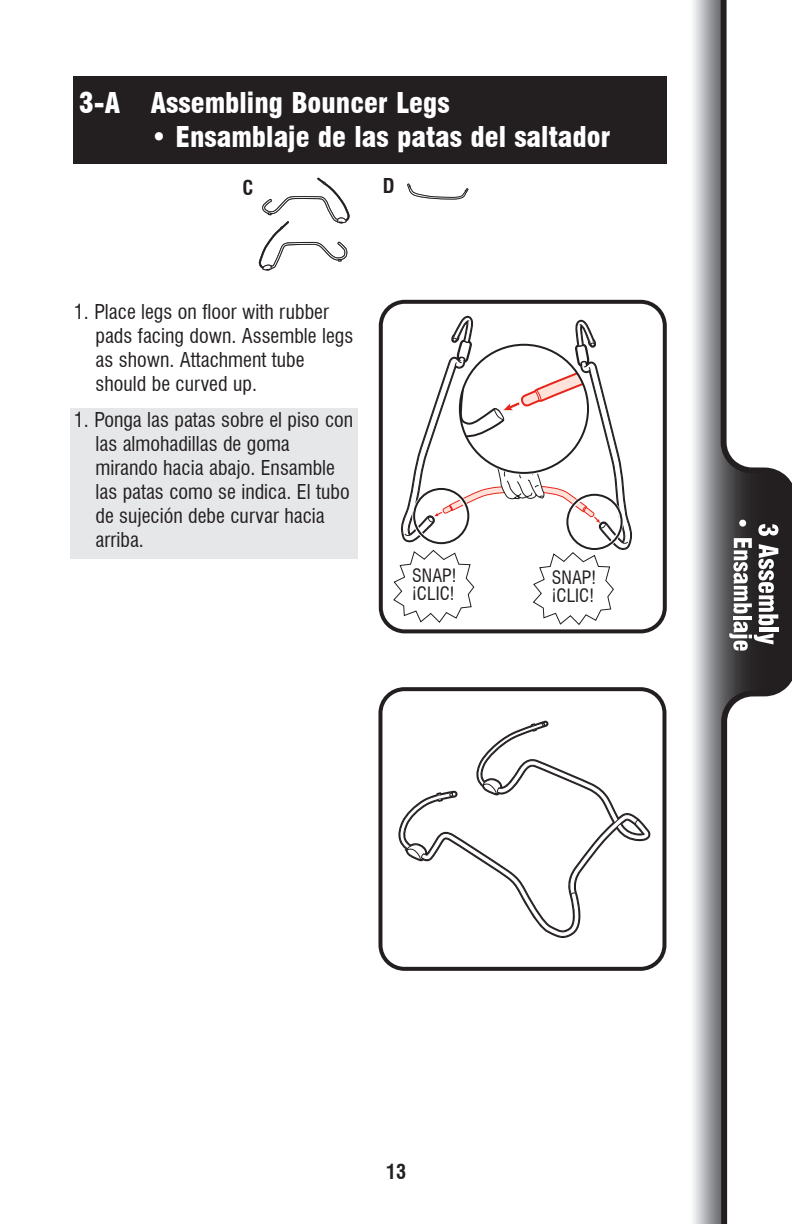
<style>
.page{position:relative;width:792px;height:1224px;background:#fff}
.page>*{position:absolute;margin:0;border:0;box-sizing:border-box;transform-origin:0 0}
.Banner{font:900 condensed 28px "Swiss 721 BT";color:#fff}
.Body{font:condensed 20px/24px "Swiss 721 BT";color:#231f20}
.Body_centered{font:700 condensed 20px "Swiss 721 BT";color:#231f20}
.Snap{font:condensed 18px/18px "Swiss 721 BT";color:#231f20}
</style>
<div class="page">
<img style="left:693px;top:0;width:28px;height:1224px">
<svg style="left:721px;top:0;width:71px;height:1224px"></svg>
<hr style="left:789px;top:494px;width:3px;height:174px;background:#231f20">
<svg style="left:729px;top:520px;width:49px;height:131px"></svg>
<div style="left:379px;top:300px;width:288px;height:333px;border:4px solid #231f20;border-radius:24px"></div>
<div style="left:70px;top:408px;width:288px;height:151px;background:#e6e7e9"></div>
<div style="left:73px;top:76px;width:594px;height:87px;background:#231f20"></div>
<div style="left:378px;top:687px;width:288px;height:284px;border:4px solid #231f20;border-radius:24px"></div>
<svg style="left:398px;top:721px;width:252px;height:216px"></svg>
<svg style="left:259px;top:178px;width:91px;height:93px"></svg>
<svg style="left:407px;top:184px;width:61px;height:15px"></svg>
<svg style="left:392px;top:316px;width:240px;height:310px"></svg>
<p class="Banner" style="left:79px;top:86px;width:372px">3-A Assembling Bouncer Legs</p>
<p class="Banner" style="left:151px;top:120px;width:461px">• Ensamblaje de las patas del saltador</p>
<p class="Body_centered" style="left:243px;top:176px;width:12px">C</p>
<p class="Body_centered" style="left:383px;top:174px;width:13px">D</p>
<p class="Body" style="left:96px;top:300px;width:259px;text-indent:-22px">1. Place legs on floor with rubber pads facing down. Assemble legs as shown. Attachment tube should be curved up.</p>
<p class="Body" style="left:96px;top:408px;width:259px;text-indent:-22px">1. Ponga las patas sobre el piso con las almohadillas de goma mirando hacia abajo. Ensamble las patas como se indica. El tubo de sujeción debe curvar hacia arriba.</p>
<p class="Snap" style="left:412px;top:566px;width:46px">SNAP! ¡CLIC!</p>
<p class="Snap" style="left:552px;top:568px;width:46px">SNAP! ¡CLIC!</p>
<p class="Body_centered" style="left:386px;top:1160px;width:21px">13</p>
</div>
